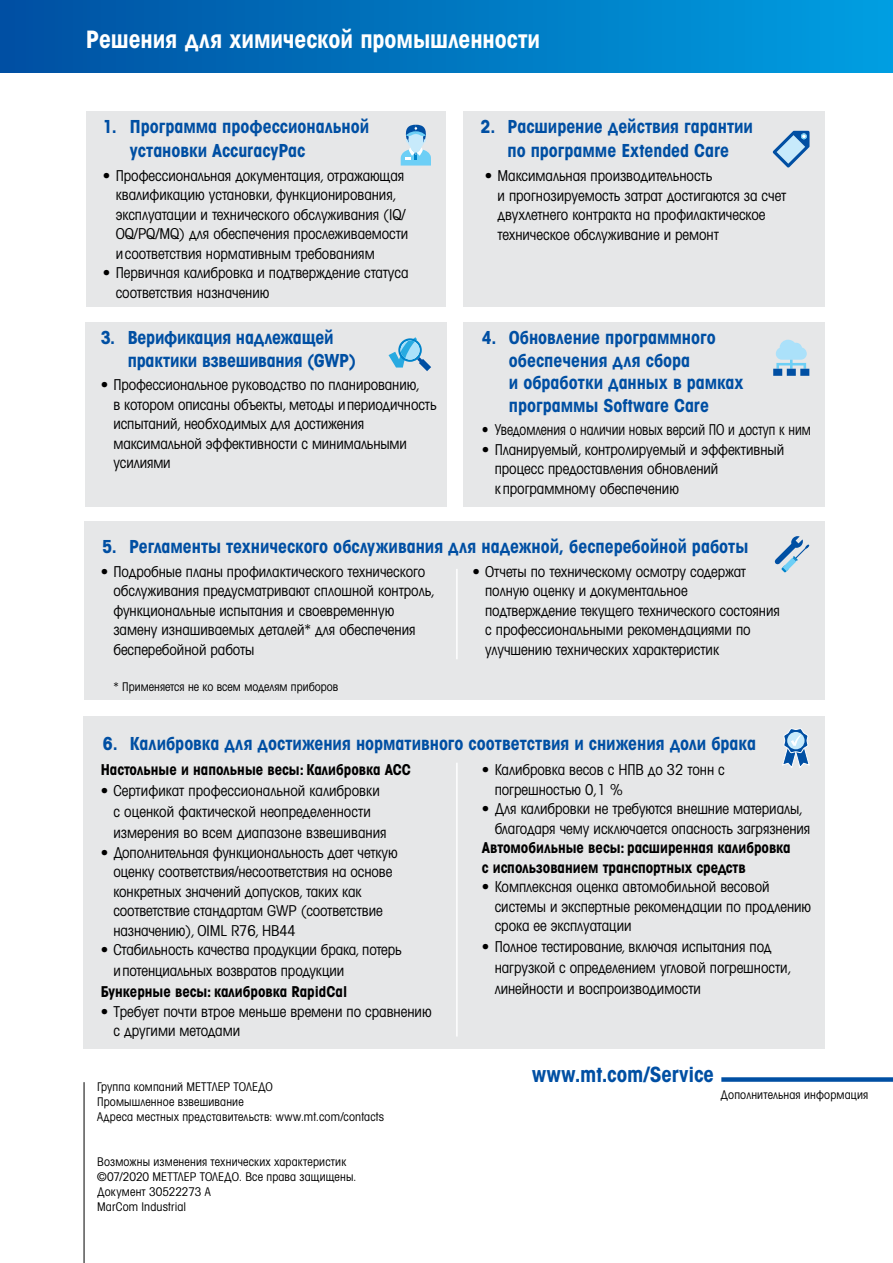
<style>
.page{position:relative;width:893px;height:1263px;background:#fff}
.page>*{position:absolute;margin:0;border:0;box-sizing:border-box;transform-origin:0 0}
.t1{font:24px "Avant Gardefor MT Bd";letter-spacing:-.005em;color:#fff}
.t2{font:21px "Avant Gardefor MT Bd";color:#004fa3}
.t3{font:18px/22.5px "Avant Gardefor MT Bd";color:#004fa3}
.t4{font:15px/19.5px "Avant Gardefor MT Bk";letter-spacing:-.005em;color:#000}
.t5{font:15px/19.5px "Avant Gardefor MT Bd";color:#000}
.t6{font:15px "Avant Gardefor MT Bk";letter-spacing:-.005em;color:#000;scale:.91 1}
.t7{font:12px/15px "Avant Gardefor MT Bk";letter-spacing:.01em;color:#000}
</style>
<div class="page">
<div style="left:0;top:0;width:893px;height:72px;background:linear-gradient(to right,#004fa1,#009fe1)"></div>
<div style="left:721px;top:1077px;width:172px;height:5px;background:#004fa3"></div>
<hr style="left:84px;top:1082px;width:1px;height:181px;background:#000">
<div style="left:85px;top:323px;width:361px;height:184px;background:#e6e7e8"></div>
<div style="left:84px;top:521px;width:362px;height:178px;background:#e6e7e8"></div>
<div style="left:84px;top:716px;width:362px;height:333px;background:#e6e7e8"></div>
<div style="left:440px;top:521px;width:385px;height:178px;background:#e6e7e8"></div>
<div style="left:446px;top:716px;width:379px;height:333px;background:#e6e7e8"></div>
<div style="left:463px;top:323px;width:362px;height:184px;background:#e6e7e8"></div>
<hr style="left:456px;top:569px;width:2px;height:90px;background:#fff">
<hr style="left:456px;top:763px;width:2px;height:273px;background:#fff">
<div style="left:463px;top:112px;width:362px;height:195px;background:#e6e7e8"></div>
<div style="left:86px;top:112px;width:360px;height:195px;background:#e6e7e8"></div>
<svg style="left:401px;top:125px;width:30px;height:40px"></svg>
<svg style="left:773px;top:131px;width:36px;height:36px"></svg>
<svg style="left:388px;top:337px;width:43px;height:34px"></svg>
<svg style="left:773px;top:340px;width:36px;height:36px"></svg>
<svg style="left:775px;top:536px;width:34px;height:36px"></svg>
<svg style="left:782px;top:728px;width:28px;height:40px"></svg>
<h1 class="t1" style="left:86px;top:24px;width:456px">Решения для химической промышленности</h1>
<p class="t3" style="left:130px;top:114px;width:241px;line-height:24px;text-indent:-27px">1. Программа профессиональной установки AccuracyPac</p>
<p class="t4" style="left:116px;top:165px;width:294px;text-indent:-13px">• Профессиональная документация, отражающая квалификацию установки, функционирования, эксплуатации и технического обслуживания (IQ/ OQ/PQ/MQ) для обеспечения прослеживаемости исоответствия нормативным требованиям</p>
<p class="t4" style="left:116px;top:263px;width:294px;text-indent:-13px">• Первичная калибровка и подтверждение статуса соответствия назначению</p>
<p class="t3" style="left:128px;top:326px;width:230px;text-indent:-27px">3. Верификация надлежащей практики взвешивания (GWP)</p>
<p class="t4" style="left:113px;top:375px;width:325px;text-indent:-13px">• Профессиональное руководство по планированию,<br>в котором описаны объекты, методы ипериодичность испытаний, необходимых для достижения максимальной эффективности с минимальными усилиями</p>
<p class="t3" style="left:480px;top:115px;width:274px;line-height:24px;text-align:center">2. Расширение действия гарантии по программе Extended Care</p>
<p class="t4" style="left:497px;top:166px;width:290px;text-indent:-13px">• Максимальная производительность<br>и прогнозируемость затрат достигаются за счет двухлетнего контракта на профилактическое техническое обслуживание и ремонт</p>
<p class="t3" style="left:509px;top:326px;width:236px;text-indent:-27px">4. Обновление программного обеспечения для сбора<br>и обработки данных в рамках программы Software Care</p>
<p class="t6" style="left:482px;top:421px;width:363px">• Уведомления о наличии новых версий ПО и доступ к ним</p>
<p class="t4" style="left:495px;top:439px;width:291px;text-indent:-13px">• Планируемый, контролируемый и эффективный процесс предоставления обновлений кпрограммному обеспечению</p>
<p class="t3" style="left:102px;top:535px;width:648px">5. Регламенты технического обслуживания для надежной, бесперебойной работы</p>
<p class="t4" style="left:113px;top:561px;width:323px;text-indent:-13px">• Подробные планы профилактического технического обслуживания предусматривают сплошной контроль, функциональные испытания и своевременную замену изнашиваемых деталей* для обеспечения бесперебойной работы</p>
<p class="t7" style="left:114px;top:679px;width:226px">* Применяется не ко всем моделям приборов</p>
<p class="t4" style="left:485px;top:561px;width:296px;text-indent:-13px">• Отчеты по техническому осмотру содержат полную оценку и документальное подтверждение текущего технического состояния с профессиональными рекомендациями по улучшению технических характеристик</p>
<p class="t3" style="left:103px;top:731px;width:654px">6. Калибровка для достижения нормативного соответствия и снижения доли брака</p>
<p class="t5" style="left:101px;top:760px;width:312px">Настольные и напольные весы: Калибровка АСС</p>
<p class="t4" style="left:113px;top:780px;width:275px;line-height:21px;text-indent:-13px">• Сертификат профессиональной калибровки с оценкой фактической неопределенности измерения во всем диапазоне взвешивания</p>
<p class="t4" style="left:113px;top:842px;width:286px;text-indent:-13px">• Дополнительная функциональность дает четкую оценку соответствия/несоответствия на основе конкретных значений допусков, таких как соответствие стандартам GWP (соответствие назначению), OIML R76, HB44</p>
<p class="t4" style="left:113px;top:939px;width:290px;line-height:21px;text-indent:-13px">• Стабильность качества продукции брака, потерь ипотенциальных возвратов продукции</p>
<p class="t5" style="left:101px;top:982px;width:248px">Бункерные весы: калибровка RapidCal</p>
<p class="t4" style="left:113px;top:1001px;width:320px;text-indent:-13px">• Требует почти втрое меньше времени по сравнению с другими методами</p>
<p class="t7" style="left:97px;top:1079px;width:289px">Группа компаний МЕТТЛЕР ТОЛЕДО<br>Промышленное взвешивание<br>Адреса местных представительств: www.mt.com/contacts</p>
<p class="t7" style="left:97px;top:1154px;width:261px">Возможны изменения технических характеристик ©07/2020 МЕТТЛЕР ТОЛЕДО. Все права защищены.<br>Документ 30522273 A<br>MarCom Industrial</p>
<p class="t4" style="left:495px;top:760px;width:232px;text-indent:-13px">• Калибровка весов с НПВ до 32 тонн с погрешностью 0,1 %</p>
<p class="t4" style="left:495px;top:799px;width:317px;text-indent:-13px">• Для калибровки не требуются внешние материалы, благодаря чему исключается опасность загрязнения</p>
<p class="t5" style="left:482px;top:838px;width:310px">Автомобильные весы: расширенная калибровка с использованием транспортных средств</p>
<p class="t4" style="left:495px;top:877px;width:318px;text-indent:-13px">• Комплексная оценка автомобильной весовой системы и экспертные рекомендации по продлению срока ее эксплуатации</p>
<p class="t4" style="left:495px;top:936px;width:299px;line-height:21px;text-indent:-13px">• Полное тестирование, включая испытания под нагрузкой с определением угловой погрешности, линейности и воспроизводимости</p>
<h2 class="t2" style="left:532px;top:1061px;width:183px">www.mt.com/Service</h2>
<p class="t7" style="left:721px;top:1087px;width:149px">Дополнительная информация</p>
</div>
